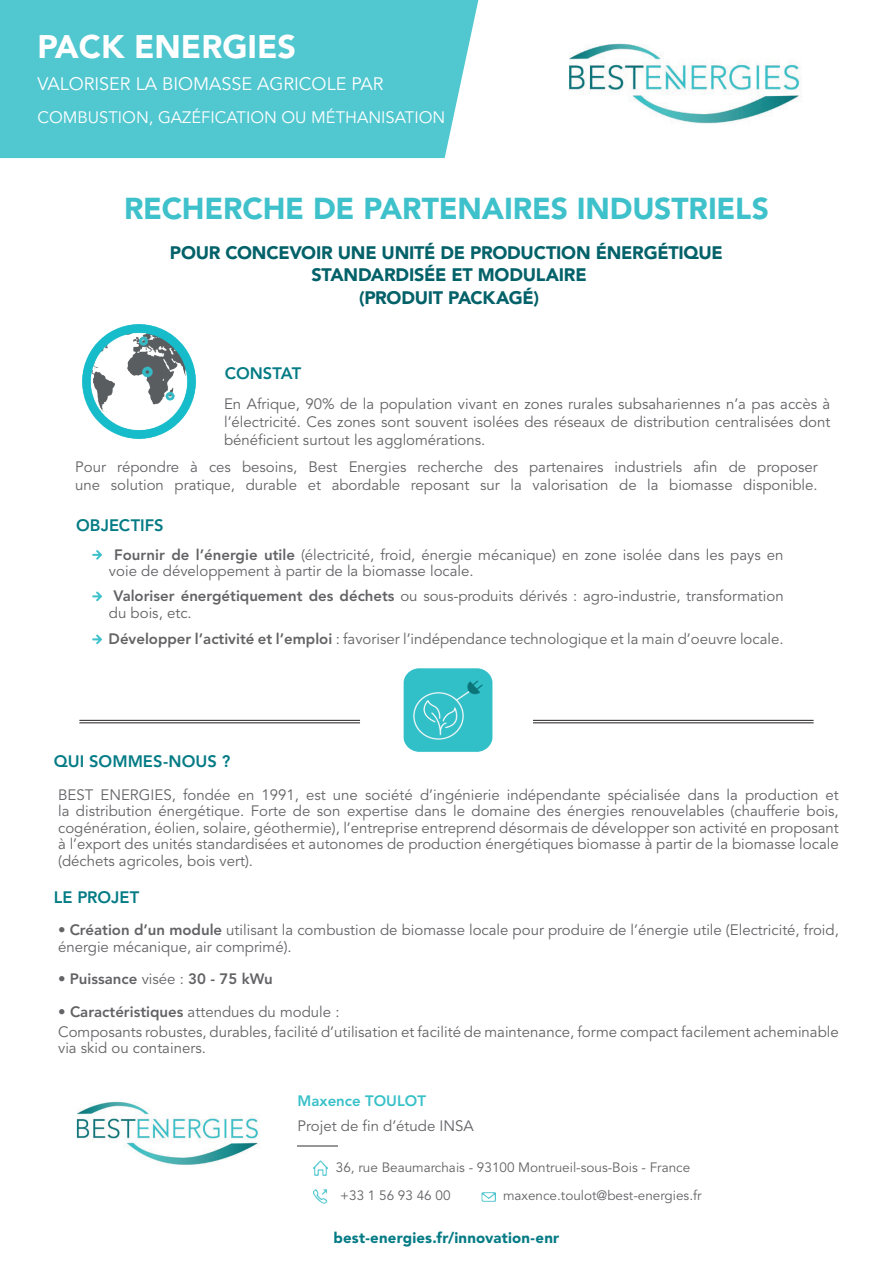
<style>
.page{position:relative;width:893px;height:1263px;background:#fff}
.page>*{position:absolute;margin:0;border:0;box-sizing:border-box;transform-origin:0 0}
.t1{font:900 32.4px "Avenir";color:#fff}
.t2{font:900 30px "Avenir";letter-spacing:-.005em;color:#3ec1cb}
.t3{font:900 18px/22.5px "Avenir";letter-spacing:-.015em;color:#036169;text-align:center}
.t4{font:18px "Avenir";color:#fff}
.t5{font:800 16.5px "Avenir";color:#047b85}
.t6{font:16.5px "Avenir";color:#fff}
.t7{font:15px/16.5px "Avenir";color:#636366}
.t8{font:900 15px "Avenir";letter-spacing:.01em;color:#047b85}
.t9{font:800 15px "Avenir LT Std";color:#636366}
.t10{font:800 15px "Avenir LT Std";color:#38c0c9}
.t11{font:13.5px/28.2px "Avenir";color:#636366}
.s1{font-weight:800}
.s2{font-family:"Avenir LT Std";font-weight:800}
.s3{font-family:"Avenir LT Std"}
.s4{font-weight:400}
.s5{font-family:"Avenir";font-weight:400}
</style>
<div class="page">
<div style="left:0;top:0;width:478px;height:158px;background:#51c7d0"></div>
<img style="left:569px;top:43px;width:233px;height:81px">
<svg style="left:92px;top:550px;width:10px;height:10px"></svg>
<svg style="left:92px;top:591px;width:10px;height:10px"></svg>
<svg style="left:92px;top:634px;width:10px;height:10px"></svg>
<img style="left:403px;top:668px;width:90px;height:84px">
<img style="left:83px;top:325px;width:113px;height:113px">
<hr style="left:79px;top:720px;width:281px;height:1px;background:#231f20">
<hr style="left:79px;top:722px;width:281px;height:1px;background:#231f20">
<img style="left:76px;top:1101px;width:184px;height:64px">
<hr style="left:298px;top:1145px;width:40px;height:2px;background:#959798">
<img style="left:314px;top:1161px;width:14px;height:14px">
<img style="left:481px;top:1192px;width:14px;height:10px">
<img style="left:314px;top:1190px;width:14px;height:13px">
<hr style="left:533px;top:720px;width:281px;height:1px;background:#231f20">
<hr style="left:533px;top:722px;width:281px;height:1px;background:#231f20">
<h1 class="t1" style="left:38px;top:27px;width:260px">PACK ENERGIES</h1>
<p class="t4" style="left:38px;top:74px;width:347px">VALORISER LA BIOMASSE AGRICOLE PAR</p>
<p class="t6" style="left:38px;top:108px;width:409px">COMBUSTION, GAZÉFICATION OU MÉTHANISATION</p>
<h2 class="t2" style="left:124px;top:191px;width:646px">RECHERCHE DE PARTENAIRES INDUSTRIELS</h2>
<p class="t3" style="left:170px;top:241px;width:554px">POUR CONCEVOIR UNE UNITÉ DE PRODUCTION ÉNERGÉTIQUE<br>STANDARDISÉE ET MODULAIRE<br>(PRODUIT PACKAGÉ)</p>
<p class="t5" style="left:225px;top:364px;width:78px">CONSTAT</p>
<p class="t7" style="left:224px;top:395px;width:608px;line-height:18px;text-align:justify">En Afrique, 90% de la population vivant en zones rurales subsahariennes n’a pas accès à l’électricité. Ces zones sont souvent isolées des réseaux de distribution centralisées dont bénéficient surtout les agglomérations.</p>
<p class="t7" style="left:75px;top:458px;width:744px;line-height:18px">Pour répondre à ces besoins, Best Energies recherche des partenaires industriels afin de proposer une solution pratique, durable et abordable reposant sur la valorisation de la biomasse disponible.</p>
<p class="t5" style="left:76px;top:516px;width:89px">OBJECTIFS</p>
<p class="t7" style="left:109px;top:547px;width:676px;text-indent:5px"><span class="s1">Fournir de l’énergie utile</span> (électricité, froid, énergie mécanique) en zone isolée dans les pays en voie de développement à partir de la biomasse locale.</p>
<p class="t7" style="left:109px;top:588px;width:676px;text-indent:5px"><span class="s2">Valoriser énergétiquement des déchets</span> ou sous-produits dérivés : agro-industrie, transformation du bois, etc.</p>
<p class="t7" style="left:109px;top:631px;width:676px"><span class="s2">Développer l’activité et l’emploi</span> : favoriser l’indépendance technologique et la main d’oeuvre locale.</p>
<p class="t5" style="left:54px;top:752px;width:178px">QUI SOMMES-NOUS ?</p>
<p class="t7" style="left:58px;top:787px;width:782px;text-align:justify">BEST ENERGIES, fondée en 1991, est une société d’ingénierie indépendante spécialisée dans la production et la distribution énergétique. Forte de son expertise dans le domaine des énergies renouvelables (chaufferie bois, cogénération, éolien, solaire, géothermie), l’entreprise entreprend désormais de développer son activité en proposant à l’export des unités standardisées et autonomes de production énergétiques biomasse à partir de la biomasse locale (déchets agricoles, bois vert).</p>
<p class="t5" style="left:54px;top:887px;width:87px">LE PROJET</p>
<p class="t7" style="left:58px;top:922px;width:782px"><span class="s3">•</span> <span class="s2">Création d’un module</span> utilisant la combustion de biomasse locale pour produire de l’énergie utile (Electricité, froid, énergie mécanique, air comprimé).</p>
<p class="t9" style="left:58px;top:970px;width:216px"><span class="s4">•</span> Puissance <span class="s5">visée :</span> 30 - 75 kWu</p>
<p class="t7" style="left:58px;top:1002px;width:782px;line-height:19.8px"><span class="s3">•</span> <span class="s2">Caractéristiques</span> attendues du module :<br>Composants robustes, durables, facilité d’utilisation et facilité de maintenance, forme compact facilement acheminable</p>
<p class="t7" style="left:58px;top:1040px;width:149px">via skid ou containers.</p>
<p class="t10" style="left:298px;top:1092px;width:130px">Maxence TOULOT</p>
<p class="t7" style="left:298px;top:1118px;width:178px">Projet de fin d’étude INSA</p>
<p class="t11" style="left:340px;top:1153px;width:352px;text-indent:-4px">36, rue Beaumarchais - 93100 Montrueil-sous-Bois - France +33 1 56 93 46 00</p>
<p class="t11" style="left:503px;top:1181px;width:200px">maxence.toulot@best-energies.fr</p>
<p class="t8" style="left:334px;top:1229px;width:227px">best-energies.fr/innovation-enr</p>
</div>
